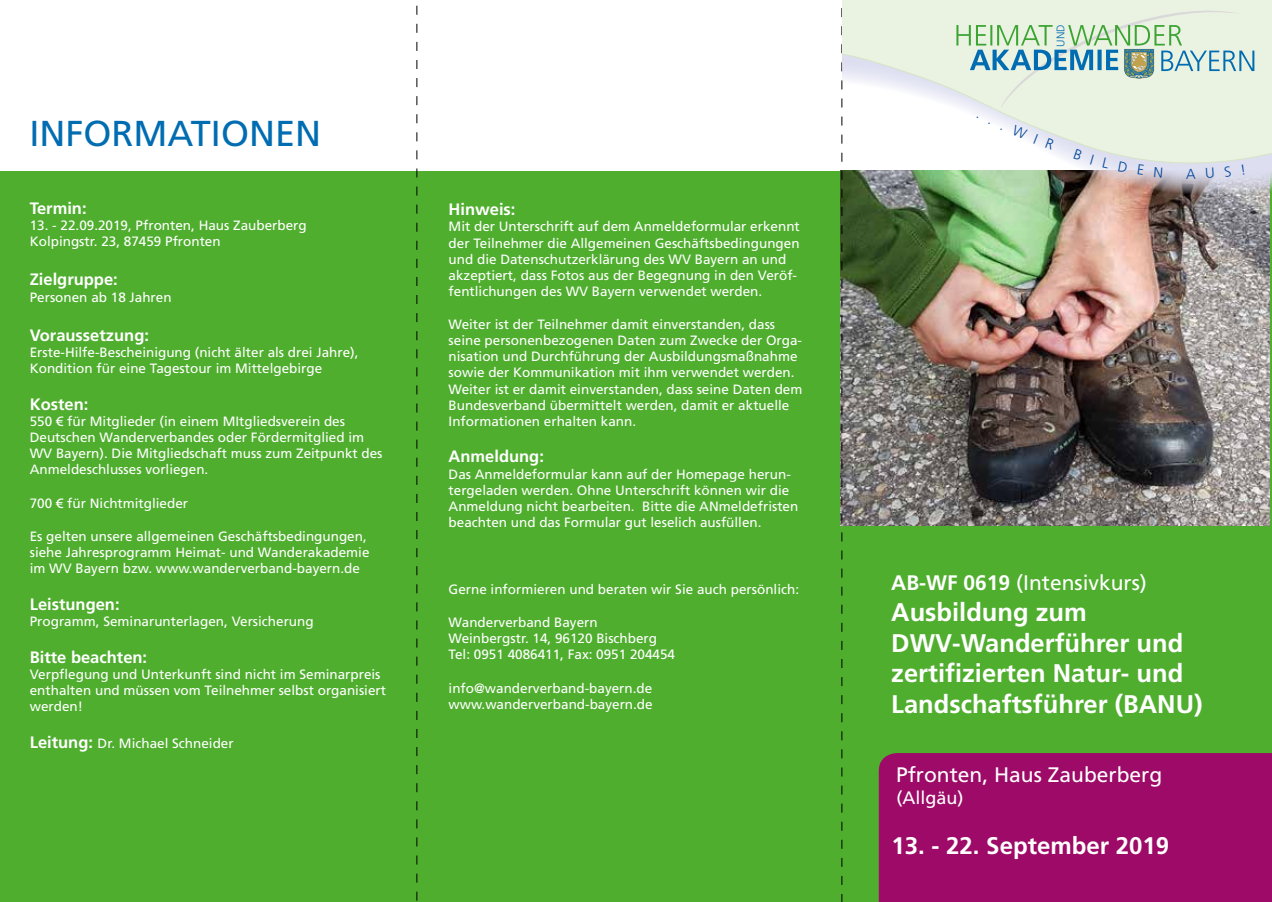
<style>
.page{position:relative;width:1272px;height:902px;background:#fff}
.page>*{position:absolute;margin:0;border:0;box-sizing:border-box;transform-origin:0 0}
.t1{font:36px "Frobisher";color:#006cb1}
.t2{font:700 25.5px/30.6px "Frobisher";color:#fff}
.t3{font:700 24px "Frobisher";color:#fff}
.t4{font:21px "Frobisher";color:#fff}
.t5{font:18px "Frobisher";color:#fff}
.t6{font:700 16.5px "Frobisher";color:#fff}
.t7{font:13.5px/16.2px "Frobisher";color:#fff}
.t8{font:300 11.1px "Frobisher";color:#006cb1}
.s1{font-weight:700;font-size:16.5px}
.s2{font-weight:700}
</style>
<div class="page">
<div style="left:0;top:171px;width:1271px;height:730px;background:#50ae2f"></div>
<img style="left:840px;top:170px;width:429px;height:355px">
<div style="left:878px;top:753px;width:393px;height:148px;background:#9d0a67"></div>
<svg style="left:841px;top:8px;width:1px;height:893px"></svg>
<svg style="left:416px;top:6px;width:1px;height:895px"></svg>
<img style="left:842px;top:186px;width:429px;height:9px">
<svg style="left:842px;top:0;width:429px;height:186px;fill:#eaf2e2"></svg>
<svg style="left:956px;top:7px;width:298px;height:100px;background:#cfe2d4"></svg>
<svg style="left:1011px;top:125px;width:16px;height:14px"></svg>
<svg style="left:1033px;top:134px;width:21px;height:16px"></svg>
<svg style="left:1073px;top:149px;width:9px;height:11px"></svg>
<svg style="left:1090px;top:154px;width:4px;height:10px"></svg>
<svg style="left:1102px;top:157px;width:7px;height:11px"></svg>
<svg style="left:1118px;top:161px;width:9px;height:11px"></svg>
<svg style="left:1137px;top:165px;width:6px;height:10px"></svg>
<svg style="left:1154px;top:167px;width:8px;height:10px"></svg>
<svg style="left:1185px;top:168px;width:10px;height:11px"></svg>
<svg style="left:1205px;top:168px;width:8px;height:10px"></svg>
<svg style="left:1224px;top:166px;width:7px;height:11px"></svg>
<svg style="left:1241px;top:165px;width:3px;height:10px"></svg>
<h1 class="t1" style="left:30px;top:112px;width:293px">INFORMATIONEN</h1>
<p class="t6" style="left:30px;top:198px;width:58px">Termin:</p>
<p class="t7" style="left:30px;top:217px;width:278px">13. - 22.09.2019, Pfronten, Haus Zauberberg<br>Kolpingstr. 23, 87459 Pfronten</p>
<p class="t6" style="left:30px;top:270px;width:90px">Zielgruppe:</p>
<p class="t7" style="left:30px;top:288px;width:143px">Personen ab 18 Jahren</p>
<p class="t6" style="left:30px;top:325px;width:121px">Voraussetzung:</p>
<p class="t7" style="left:30px;top:344px;width:330px">Erste-Hilfe-Bescheinigung (nicht älter als drei Jahre),<br>Kondition für eine Tagestour im Mittelgebirge</p>
<p class="t6" style="left:30px;top:394px;width:60px">Kosten:</p>
<p class="t7" style="left:30px;top:413px;width:354px">550 € für Mitglieder (in einem MItgliedsverein des Deutschen Wanderverbandes oder Fördermitglied im WV Bayern). Die Mitgliedschaft muss zum Zeitpunkt des Anmeldeschlusses vorliegen.</p>
<p class="t7" style="left:30px;top:494px;width:160px">700 € für Nichtmitglieder</p>
<p class="t7" style="left:30px;top:528px;width:341px">Es gelten unsere allgemeinen Geschäftsbedingungen, siehe Jahresprogramm Heimat- und Wanderakademie im WV Bayern bzw. www.wanderverband-bayern.de</p>
<p class="t6" style="left:30px;top:594px;width:91px">Leistungen:</p>
<p class="t7" style="left:30px;top:613px;width:285px">Programm, Seminarunterlagen, Versicherung</p>
<p class="t6" style="left:30px;top:647px;width:119px">Bitte beachten:</p>
<p class="t7" style="left:30px;top:665px;width:358px">Verpflegung und Unterkunft sind nicht im Seminarpreis enthalten und müssen vom Teilnehmer selbst organisiert werden!</p>
<p class="t7" style="left:30px;top:734px;width:205px"><span class="s1">Leitung:</span> Dr. Michael Schneider</p>
<p class="t6" style="left:448px;top:200px;width:68px">Hinweis:</p>
<p class="t7" style="left:448px;top:218px;width:353px">Mit der Unterschrift auf dem Anmeldeformular erkennt der Teilnehmer die Allgemeinen Geschäftsbedingungen und die Datenschutzerklärung des WV Bayern an und akzeptiert, dass Fotos aus der Begegnung in den Veröf&shy;fentlichungen des WV Bayern verwendet werden.</p>
<p class="t7" style="left:448px;top:316px;width:355px">Weiter ist der Teilnehmer damit einverstanden, dass seine personenbezogenen Daten zum Zwecke der Orga&shy;nisation und Durchführung der Ausbildungsmaßnahme sowie der Kommunikation mit ihm verwendet werden.<br>Weiter ist er damit einverstanden, dass seine Daten dem Bundesverband übermittelt werden, damit er aktuelle Informationen erhalten kann.</p>
<p class="t6" style="left:448px;top:447px;width:97px">Anmeldung:</p>
<p class="t7" style="left:448px;top:465px;width:351px">Das Anmeldeformular kann auf der Homepage herun&shy;tergeladen werden. Ohne Unterschrift können wir die Anmeldung nicht bearbeiten. Bitte die ANmeldefristen beachten und das Formular gut leselich ausfüllen.</p>
<p class="t7" style="left:448px;top:581px;width:352px">Gerne informieren und beraten wir Sie auch persönlich:</p>
<p class="t7" style="left:448px;top:614px;width:228px">Wanderverband Bayern<br>Weinbergstr. 14, 96120 Bischberg<br>Tel: 0951 4086411, Fax: 0951 204454</p>
<p class="t7" style="left:448px;top:679px;width:206px">info@wanderverband-bayern.de www.wanderverband-bayern.de</p>
<p class="t8" style="left:1054px;top:47px;width:24px;rotate:-90deg">UND</p>
<h3 class="t4" style="left:891px;top:570px;width:257px"><span class="s2">AB-WF 0619</span> (Intensivkurs)</h3>
<h2 class="t2" style="left:891px;top:596px;width:313px">Ausbildung zum<br>DWV-Wanderführer und zertifizierten Natur- und<br>Landschaftsführer (BANU)</h2>
<h3 class="t4" style="left:896px;top:762px;width:268px">Pfronten, Haus Zauberberg</h3>
<h3 class="t5" style="left:896px;top:786px;width:68px">(Allgäu)</h3>
<h3 class="t3" style="left:891px;top:831px;width:279px">13. - 22. September 2019</h3>
</div>
